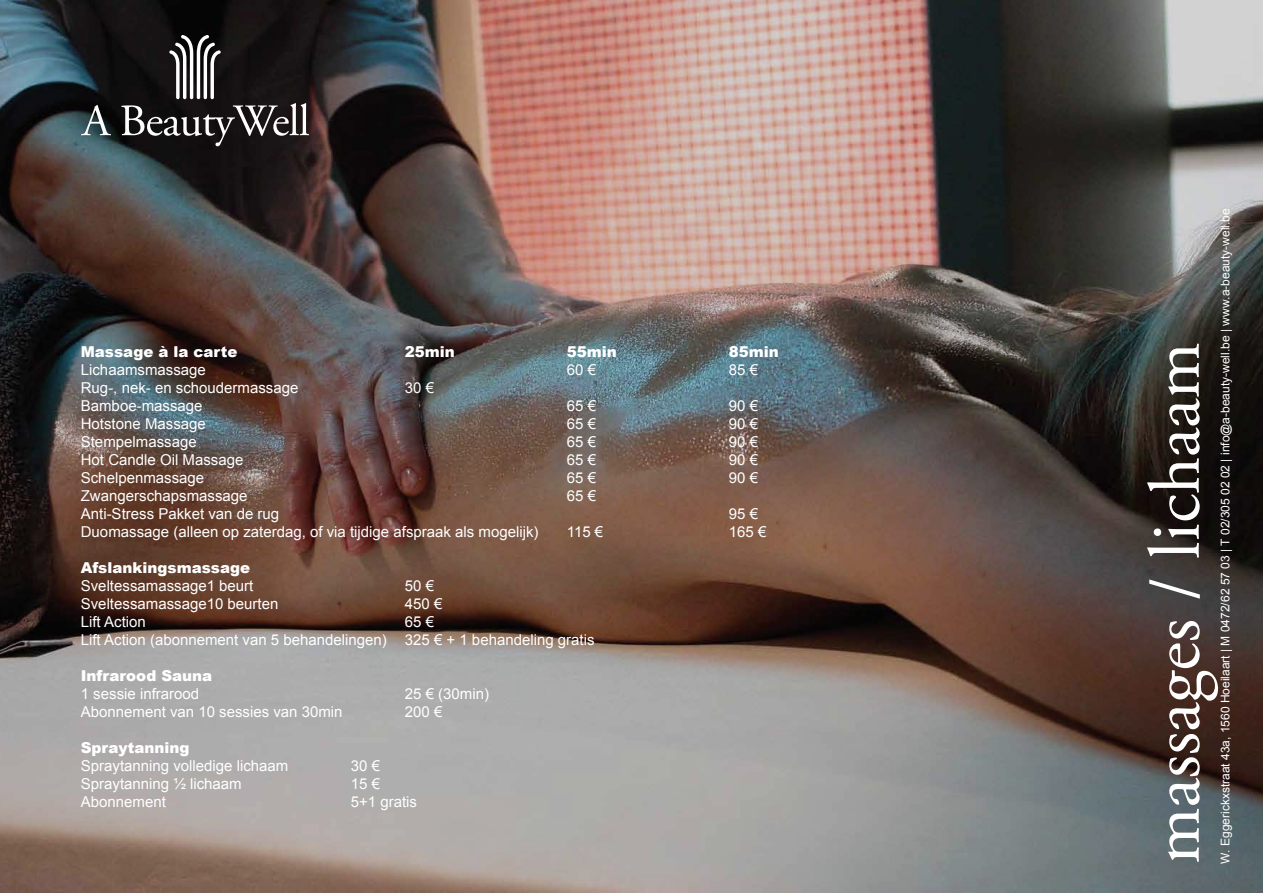
<style>
.page{position:relative;width:1263px;height:893px;background:#fff}
.page>*{position:absolute;margin:0;border:0;box-sizing:border-box;transform-origin:0 0}
.t1{font:72px "Adobe Garamond Pro";color:#fff}
.t2{font:15px/18px "Arial";color:#fff}
.t3{font:900 15px "Arial";color:#fff}
.t4{font:12px "Arial";color:#fff}
</style>
<div class="page">
<img style="left:0;top:0;width:1263px;height:893px">
<svg style="left:81px;top:105px;width:30px;height:30px"></svg>
<svg style="left:121px;top:35px;width:188px;height:111px"></svg>
<p class="t3" style="left:81px;top:344px;width:158px">Massage à la carte</p>
<p class="t3" style="left:405px;top:344px;width:52px">25min</p>
<p class="t3" style="left:567px;top:344px;width:52px">55min</p>
<p class="t3" style="left:729px;top:344px;width:52px">85min</p>
<p class="t2" style="left:81px;top:361px;width:127px">Lichaamsmassage</p>
<p class="t2" style="left:567px;top:361px;width:31px">60 €</p>
<p class="t2" style="left:729px;top:361px;width:31px">85 €</p>
<p class="t2" style="left:81px;top:379px;width:219px">Rug-, nek- en schoudermassage</p>
<p class="t2" style="left:405px;top:379px;width:31px">30 €</p>
<p class="t2" style="left:81px;top:397px;width:123px">Bamboe-massage</p>
<p class="t2" style="left:567px;top:397px;width:31px">65 €</p>
<p class="t2" style="left:729px;top:397px;width:31px">90 €</p>
<p class="t2" style="left:81px;top:415px;width:127px">Hotstone Massage</p>
<p class="t2" style="left:567px;top:415px;width:31px">65 €</p>
<p class="t2" style="left:729px;top:415px;width:31px">90 €</p>
<p class="t2" style="left:81px;top:433px;width:117px">Stempelmassage</p>
<p class="t2" style="left:567px;top:433px;width:31px">65 €</p>
<p class="t2" style="left:729px;top:433px;width:31px">90 €</p>
<p class="t2" style="left:81px;top:451px;width:164px">Hot Candle Oil Massage</p>
<p class="t2" style="left:567px;top:451px;width:31px">65 €</p>
<p class="t2" style="left:729px;top:451px;width:31px">90 €</p>
<p class="t2" style="left:81px;top:469px;width:125px">Schelpenmassage</p>
<p class="t2" style="left:567px;top:469px;width:31px">65 €</p>
<p class="t2" style="left:729px;top:469px;width:31px">90 €</p>
<p class="t2" style="left:81px;top:487px;width:168px">Zwangerschapsmassage</p>
<p class="t2" style="left:567px;top:487px;width:31px">65 €</p>
<p class="t2" style="left:81px;top:505px;width:200px">Anti-Stress Pakket van de rug</p>
<p class="t2" style="left:729px;top:505px;width:31px">95 €</p>
<p class="t2" style="left:81px;top:523px;width:459px">Duomassage (alleen op zaterdag, of via tijdige afspraak als mogelijk)</p>
<p class="t2" style="left:567px;top:523px;width:38px">115 €</p>
<p class="t2" style="left:729px;top:523px;width:39px">165 €</p>
<p class="t3" style="left:81px;top:560px;width:171px">Afslankingsmassage</p>
<p class="t2" style="left:81px;top:577px;width:174px">Sveltessamassage1 beurt</p>
<p class="t2" style="left:405px;top:577px;width:31px">50 €</p>
<p class="t2" style="left:81px;top:595px;width:199px">Sveltessamassage10 beurten</p>
<p class="t2" style="left:405px;top:595px;width:39px">450 €</p>
<p class="t2" style="left:81px;top:613px;width:67px">Lift Action</p>
<p class="t2" style="left:81px;top:613px;width:515px;text-indent:324px">65 €<br>Lift Action (abonnement van 5 behandelingen) 325 € + 1 behandeling gratis</p>
<p class="t3" style="left:81px;top:668px;width:133px">Infrarood Sauna</p>
<p class="t2" style="left:81px;top:685px;width:120px">1 sessie infrarood</p>
<p class="t2" style="left:405px;top:685px;width:86px">25 € (30min)</p>
<p class="t2" style="left:81px;top:703px;width:263px">Abonnement van 10 sessies van 30min</p>
<p class="t2" style="left:405px;top:703px;width:39px">200 €</p>
<p class="t3" style="left:81px;top:740px;width:110px">Spraytanning</p>
<p class="t2" style="left:81px;top:757px;width:209px">Spraytanning volledige lichaam</p>
<p class="t2" style="left:351px;top:757px;width:31px">30 €</p>
<p class="t2" style="left:81px;top:775px;width:162px">Spraytanning ½ lichaam</p>
<p class="t2" style="left:351px;top:775px;width:31px">15 €</p>
<p class="t2" style="left:81px;top:793px;width:87px">Abonnement</p>
<p class="t2" style="left:351px;top:793px;width:68px">5+1 gratis</p>
<p class="t4" style="left:1217px;top:864px;width:657px;rotate:-90deg">W. Eggerickxstraat 43a, 1560 Hoeilaart | M 0472/62 57 03 | T 02/305 02 02 | info@a-beauty-well.be | www.a-beauty-well.be</p>
<h1 class="t1" style="left:1132px;top:864px;width:523px;rotate:-90deg">massages / lichaam</h1>
</div>
